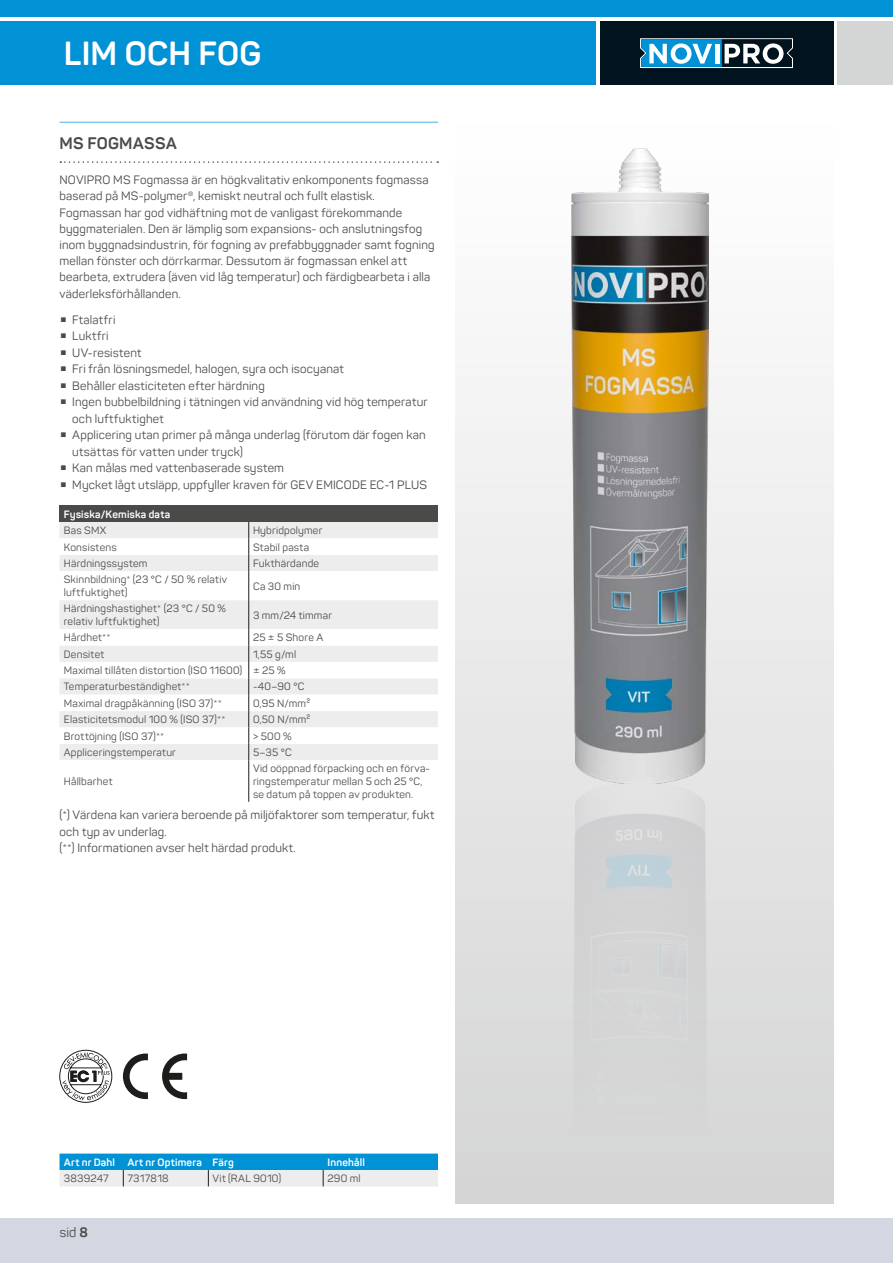
<style>
.page{position:relative;width:893px;height:1263px;background:#fff}
.page>*{position:absolute;margin:0;border:0;box-sizing:border-box;transform-origin:0 0}
.t1{font:700 33px "Panton";letter-spacing:.005em;color:#fff}
.t2{font:700 16.5px "Panton";letter-spacing:.015em;color:#4a4a49}
.t3{font:13.5px "Panton";color:#4a4a49}
.t4{font:12px/16.5px "Panton";letter-spacing:.015em;color:#4a4a49}
.t5{font:10.5px/12.6px "Panton";letter-spacing:.02em;color:#4a4a49}
.t6{font:700 10.5px "Panton";letter-spacing:.02em;color:#fff}
.s1{font-weight:700}
</style>
<div class="page">
<div style="left:0;top:21px;width:595px;height:64px;background:#0092d5"></div>
<div style="left:600px;top:21px;width:233px;height:64px;background:#00131e"></div>
<div style="left:838px;top:21px;width:55px;height:64px;background:#d4d5d5"></div>
<svg style="left:640px;top:38px;width:153px;height:30px"></svg>
<div style="left:0;top:0;width:893px;height:17px;background:#0092d5"></div>
<div style="left:0;top:1218px;width:893px;height:45px;background:#d2d7e2"></div>
<div style="left:455px;top:111px;width:378px;height:1092px;background:linear-gradient(to bottom,#fff,#d4d5d5)"></div>
<img style="left:572px;top:149px;width:136px;height:992px">
<svg style="left:123px;top:1053px;width:25px;height:46px"></svg>
<svg style="left:162px;top:1053px;width:25px;height:46px"></svg>
<svg style="left:59px;top:1050px;width:53px;height:53px"></svg>
<hr style="left:60px;top:122px;width:378px;height:1px;background:#82c7ed">
<svg style="left:60px;top:1153px;width:378px;height:33px;background:#76bfe0"></svg>
<svg style="left:60px;top:161px;width:378px;height:2px"></svg>
<div style="left:60px;top:506px;width:378px;height:16px;background:#4a4a49"></div>
<div style="left:60px;top:522px;width:378px;height:16px;background:#ededed"></div>
<svg style="left:60px;top:538px;width:378px;height:264px"></svg>
<svg style="left:248px;top:522px;width:1px;height:238px"></svg>
<hr style="left:248px;top:760px;width:1px;height:42px;background:#1d1d1b">
<h1 class="t1" style="left:64px;top:33px;width:199px">LIM OCH FOG</h1>
<h2 class="t2" style="left:60px;top:133px;width:118px">MS FOGMASSA</h2>
<p class="t4" style="left:60px;top:172px;width:377px">NOVIPRO MS Fogmassa är en högkvalitativ enkomponents fogmassa baserad på MS-polymer®, kemiskt neutral och fullt elastisk.<br>Fogmassan har god vidhäftning mot de vanligast förekommande byggmaterialen. Den är lämplig som expansions- och anslutningsfog inom byggnadsindustrin, för fogning av prefabbyggnader samt fogning mellan fönster och dörrkarmar. Dessutom är fogmassan enkel att bearbeta, extrudera (även vid låg temperatur) och färdigbearbeta i alla väderleksförhållanden.</p>
<p class="t4" style="left:72px;top:311px;width:357px">Ftalatfri<br>Luktfri<br>UV-resistent<br>Fri från lösningsmedel, halogen, syra och isocyanat<br>Behåller elasticiteten efter härdning<br>Ingen bubbelbildning i tätningen vid användning vid hög temperatur och luftfuktighet<br>Applicering utan primer på många underlag (förutom där fogen kan utsättas för vatten under tryck)<br>Kan målas med vattenbaserade system<br>Mycket lågt utsläpp, uppfyller kraven för GEV EMICODE EC-1 PLUS</p>
<p class="t6" style="left:64px;top:508px;width:108px">Fysiska/Kemiska data</p>
<p class="t5" style="left:64px;top:524px;width:44px">Bas SMX</p>
<p class="t5" style="left:253px;top:524px;width:71px">Hybridpolymer</p>
<p class="t5" style="left:64px;top:540px;width:54px">Konsistens</p>
<p class="t5" style="left:253px;top:540px;width:58px">Stabil pasta</p>
<p class="t5" style="left:64px;top:557px;width:85px">Härdningssystem</p>
<p class="t5" style="left:253px;top:557px;width:68px">Fukthärdande</p>
<p class="t5" style="left:64px;top:573px;width:165px">Skinnbildning* (23 °C / 50 % relativ luftfuktighet)</p>
<p class="t5" style="left:253px;top:580px;width:49px">Ca 30 min</p>
<p class="t5" style="left:64px;top:602px;width:164px">Härdningshastighet* (23 °C / 50 % relativ luftfuktighet)</p>
<p class="t5" style="left:253px;top:609px;width:80px">3 mm/24 timmar</p>
<p class="t5" style="left:64px;top:631px;width:48px">Hårdhet**</p>
<p class="t5" style="left:253px;top:631px;width:72px">25 ± 5 Shore A</p>
<p class="t5" style="left:64px;top:648px;width:42px">Densitet</p>
<p class="t5" style="left:64px;top:646px;width:234px;line-height:16.4px;text-indent:189px">1,55 g/ml<br>Maximal tillåten distortion (ISO 11600) ± 25 %<br>Temperaturbeständighet**</p>
<p class="t5" style="left:253px;top:680px;width:53px">-40–90 °C</p>
<p class="t5" style="left:64px;top:697px;width:159px">Maximal dragpåkänning (ISO 37)**</p>
<p class="t5" style="left:253px;top:697px;width:59px">0,95 N/mm²</p>
<p class="t5" style="left:64px;top:713px;width:163px">Elasticitetsmodul 100 % (ISO 37)**</p>
<p class="t5" style="left:253px;top:713px;width:59px">0,50 N/mm²</p>
<p class="t5" style="left:64px;top:729px;width:102px">Brottöjning (ISO 37)**</p>
<p class="t5" style="left:253px;top:729px;width:40px">&gt; 500 %</p>
<p class="t5" style="left:64px;top:746px;width:114px">Appliceringstemperatur</p>
<p class="t5" style="left:253px;top:746px;width:40px">5–35 °C</p>
<p class="t5" style="left:64px;top:775px;width:50px">Hållbarhet</p>
<p class="t5" style="left:253px;top:762px;width:179px">Vid oöppnad förpacking och en förva&shy;ringstemperatur mellan 5 och 25 °C, se datum på toppen av produkten.</p>
<p class="t4" style="left:60px;top:807px;width:376px">(*) Värdena kan variera beroende på miljöfaktorer som temperatur, fukt och typ av underlag.<br>(**) Informationen avser helt härdad produkt.</p>
<p class="t6" style="left:64px;top:1155px;width:172px">Art nr Dahl Art nr Optimera Färg</p>
<p class="t6" style="left:327px;top:1155px;width:39px">Innehåll</p>
<p class="t5" style="left:64px;top:1172px;width:46px">3839247</p>
<p class="t5" style="left:128px;top:1172px;width:43px">7317818</p>
<p class="t5" style="left:213px;top:1172px;width:70px">Vit (RAL 9010)</p>
<p class="t5" style="left:327px;top:1172px;width:35px">290 ml</p>
<p class="t3" style="left:60px;top:1224px;width:30px">sid <span class="s1">8</span></p>
</div>
